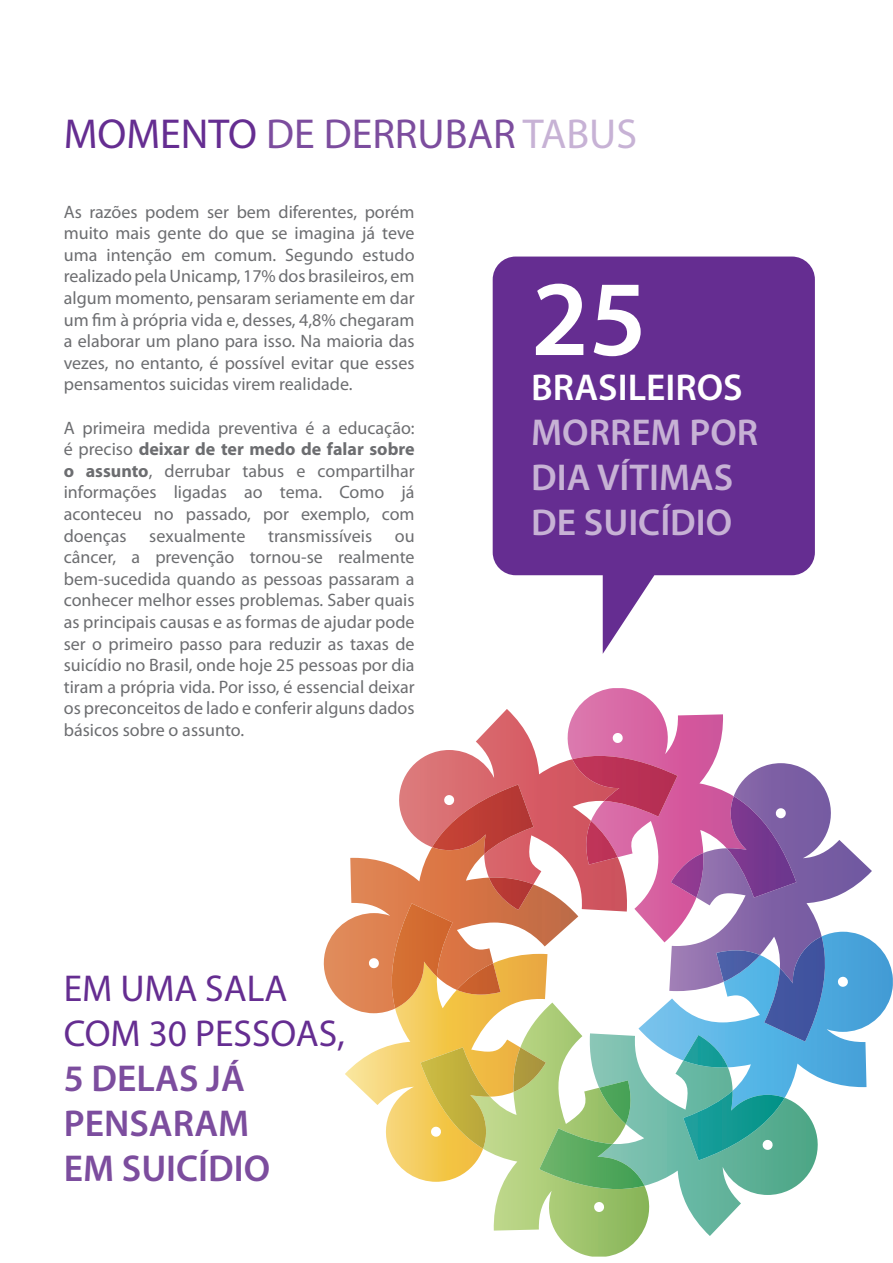
<style>
.page{position:relative;width:893px;height:1263px;background:#fff}
.page>*{position:absolute;margin:0;border:0;box-sizing:border-box;transform-origin:0 0}
.t1{font:600 108px "Myriad Pro";color:#fff}
.t2{font:42px "Myriad Pro";color:#7c4d9e}
.t3{font:600 37.5px/45px "Myriad Pro";color:#c7b2d5}
.t4{font:37.5px/45px "Myriad Pro";color:#652d91}
.t5{font:600 37.5px "Myriad Pro";color:#7c4d9e}
.t6{font:18px/21.6px "Myriad Pro";color:#6c6d70;text-align:justify}
.s1{color:#652d91}
.s2{color:#c7b2d5}
.s3{font-weight:700}
.s4{font-weight:600;color:#7c4d9e}
.s5{color:#fff}
</style>
<div class="page">
<svg style="left:493px;top:257px;width:322px;height:397px;fill:#652d91"></svg>
<svg style="left:651px;top:941px;width:242px;height:147px"></svg>
<svg style="left:651px;top:1033px;width:174px;height:203px"></svg>
<img style="left:683px;top:1035px;width:102px;height:125px">
<svg style="left:493px;top:1013px;width:158px;height:243px"></svg>
<img style="left:539px;top:1080px;width:105px;height:109px">
<svg style="left:345px;top:1013px;width:202px;height:169px"></svg>
<img style="left:420px;top:1047px;width:126px;height:102px">
<svg style="left:323px;top:857px;width:243px;height:156px"></svg>
<img style="left:390px;top:903px;width:110px;height:105px">
<svg style="left:392px;top:709px;width:174px;height:202px"></svg>
<img style="left:432px;top:784px;width:101px;height:126px">
<svg style="left:566px;top:688px;width:157px;height:254px"></svg>
<img style="left:572px;top:756px;width:105px;height:108px">
<svg style="left:669px;top:763px;width:203px;height:228px"></svg>
<img style="left:716px;top:936px;width:110px;height:105px">
<img style="left:671px;top:796px;width:125px;height:101px">
<p class="t2" style="left:64px;top:108px;width:575px"><span class="s1">MOMENTO</span> DE DERRUBAR <span class="s2">TABUS</span></p>
<p class="t6" style="left:64px;top:200px;width:352px">As razões podem ser bem diferentes, porém muito mais gente do que se imagina já teve uma intenção em comum. Segundo estudo realizado pela Unicamp, 17% dos brasileiros, em algum momento, pensaram seriamente em dar um fim à própria vida e, desses, 4,8% chegaram a elaborar um plano para isso. Na maioria das vezes, no entanto, é possível evitar que esses pensamentos suicidas virem realidade.</p>
<p class="t6" style="left:64px;top:416px;width:352px">A primeira medida preventiva é a educação: é preciso <span class="s3">deixar de ter medo de falar sobre o assunto</span>, derrubar tabus e compartilhar informações ligadas ao tema. Como já aconteceu no passado, por exemplo, com doenças</p>
<p class="t6" style="left:149px;top:524px;width:98px">sexualmente</p>
<p class="t6" style="left:268px;top:524px;width:106px">transmissíveis</p>
<p class="t6" style="left:64px;top:524px;width:352px;text-indent:331px">ou câncer, a prevenção tornou-se realmente bem-sucedida quando as pessoas passaram a conhecer melhor esses problemas. Saber quais as principais causas e as formas de ajudar pode ser o primeiro passo para reduzir as taxas de suicídio no Brasil, onde hoje 25 pessoas por dia tiram a própria vida. Por isso, é essencial deixar os preconceitos de lado e conferir alguns dados básicos sobre o assunto.</p>
<p class="t4" style="left:64px;top:965px;width:283px">EM UMA SALA<br>COM 30 PESSOAS,<br><span class="s4">5 DELAS JÁ<br>PENSARAM</span></p>
<p class="t5" style="left:64px;top:1144px;width:208px">EM SUICÍDIO</p>
<p class="t1" style="left:531px;top:250px;width:117px">25</p>
<p class="t3" style="left:531px;top:364px;width:228px"><span class="s5">BRASILEIROS<br></span>MORREM POR<br>DIA VÍTIMAS<br>DE SUICÍDIO</p>
</div>
